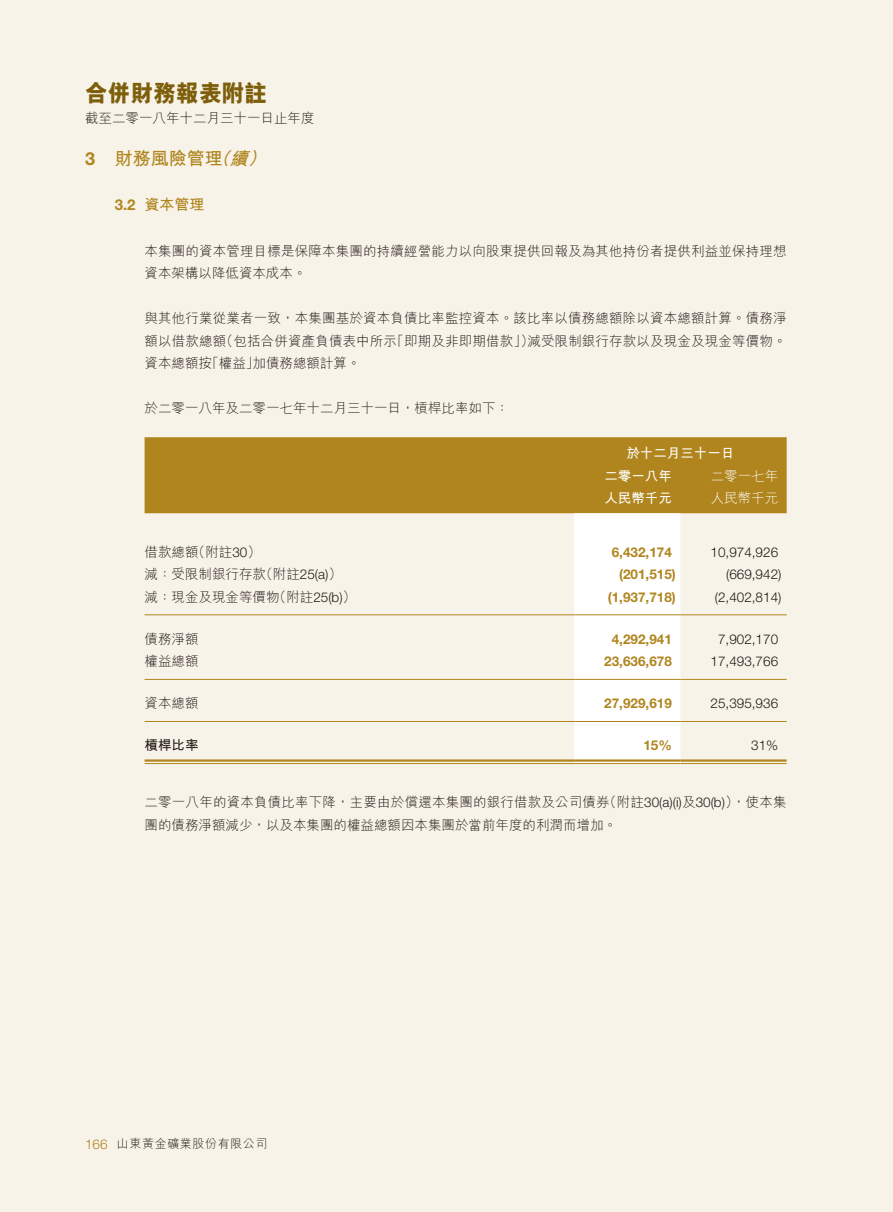
<style>
.page{position:relative;width:893px;height:1212px;background:#f8f3e9}
.page>*{position:absolute;margin:0;border:0;box-sizing:border-box;transform-origin:0 0}
.t1{font:24px "M Hei HK Xbold E Ten B5 H";color:#7d5e0a;scale:.95 1}
.t2{font:18px "M Hei HK Bold E Ten B5 H";color:#b0851e}
.t3{font:15px "M Hei HK Bold E Ten B5 H";color:#b0851e}
.t4{font:13.5px/22.5px "M Hei HK Light E Ten B5 H";color:#231916}
.t5{font:300 13.5px "Helvetica Neue LT Std";color:#231916}
.t6{font:700 13.5px "Helvetica Neue LT Std";color:#b0851e}
.t7{font:13.5px/22.5px "M Hei HK Bold E Ten B5 H";color:#fff}
.t8{font:13.5px "M Hei HK Light E Ten B5 H";color:#fff}
.t9{font:13.5px "M Hei HK Bold E Ten B5 H";color:#231916}
.t10{font:12px "M Hei HK Light E Ten B5 H";letter-spacing:.05em;color:#231916}
.s1{font-family:"Helvetica Neue LT Std";font-weight:700}
.s2{font-style:italic}
.s3{font-family:"Helvetica Neue LT Std";font-weight:300}
.s4{font-family:"Helvetica Neue LT Std";font-weight:300;font-size:13.5px;color:#b0851e}
</style>
<div class="page">
<div style="left:145px;top:437px;width:642px;height:76px;background:#b0851e"></div>
<div style="left:574px;top:514px;width:106px;height:249px;background:#fff"></div>
<hr style="left:145px;top:614px;width:429px;height:1px;background:#b0851e">
<hr style="left:574px;top:614px;width:106px;height:1px;background:#b0851e">
<hr style="left:680px;top:614px;width:107px;height:1px;background:#b0851e">
<hr style="left:145px;top:679px;width:429px;height:1px;background:#b0851e">
<hr style="left:574px;top:679px;width:106px;height:1px;background:#b0851e">
<hr style="left:680px;top:679px;width:107px;height:1px;background:#b0851e">
<hr style="left:145px;top:721px;width:429px;height:1px;background:#b0851e">
<hr style="left:574px;top:721px;width:106px;height:1px;background:#b0851e">
<hr style="left:680px;top:721px;width:107px;height:1px;background:#b0851e">
<hr style="left:145px;top:759px;width:429px;height:3px;background:#b0851e">
<hr style="left:145px;top:763px;width:429px;height:1px;background:#b0851e">
<hr style="left:574px;top:759px;width:106px;height:3px;background:#b0851e">
<hr style="left:574px;top:763px;width:106px;height:1px;background:#b0851e">
<hr style="left:680px;top:759px;width:107px;height:3px;background:#b0851e">
<hr style="left:680px;top:763px;width:107px;height:1px;background:#b0851e">
<h1 class="t1" style="left:85px;top:84px;width:194px">合併財務報表附註</h1>
<p class="t4" style="left:85px;top:109px;width:231px">截至二零一八年十二月三十一日止年度</p>
<h2 class="t2" style="left:85px;top:151px;width:187px"><span class="s1">3</span> 財務風險管理<span class="s2">（續）</span></h2>
<p class="t3" style="left:115px;top:199px;width:91px"><span class="s1">3.2</span> 資本管理</p>
<p class="t4" style="left:145px;top:241px;width:644px">本集團的資本管理目標是保障本集團的持續經營能力以向股東提供回報及為其他持份者提供利益並保持理想資本架構以降低資本成本。</p>
<p class="t4" style="left:145px;top:308px;width:644px;text-align:justify">與其他行業從業者一致，本集團基於資本負債比率監控資本。該比率以債務總額除以資本總額計算。債務淨額以借款總額（包括合併資產負債表中所示「即期及非即期借款」）減受限制銀行存款以及現金及現金等價物。資本總額按「權益」加債務總額計算。</p>
<p class="t4" style="left:145px;top:398px;width:366px">於二零一八年及二零一七年十二月三十一日，槓桿比率如下：</p>
<p class="t7" style="left:604px;top:443px;width:132px;text-indent:22px">於十二月三十一日二零一八年</p>
<p class="t8" style="left:711px;top:470px;width:69px">二零一七年</p>
<p class="t7" style="left:604px;top:488px;width:69px">人民幣千元</p>
<p class="t8" style="left:711px;top:493px;width:69px">人民幣千元</p>
<p class="t4" style="left:145px;top:542px;width:118px">借款總額（附註<span class="s3">30</span>）</p>
<p class="t6" style="left:612px;top:547px;width:62px">6,432,174</p>
<p class="t5" style="left:711px;top:547px;width:69px">10,974,926</p>
<p class="t4" style="left:145px;top:564px;width:199px">減：受限制銀行存款（附註<span class="s3">25(a)</span>）</p>
<p class="t6" style="left:619px;top:569px;width:58px">(201,515)</p>
<p class="t5" style="left:726px;top:569px;width:57px">(669,942)</p>
<p class="t4" style="left:145px;top:587px;width:213px">減：現金及現金等價物（附註<span class="s3">25(b)</span>）</p>
<p class="t6" style="left:608px;top:592px;width:70px">(1,937,718)</p>
<p class="t5" style="left:715px;top:592px;width:68px">(2,402,814)</p>
<p class="t4" style="left:145px;top:629px;width:55px">債務淨額</p>
<p class="t6" style="left:612px;top:634px;width:62px">4,292,941</p>
<p class="t5" style="left:718px;top:634px;width:62px">7,902,170</p>
<p class="t4" style="left:145px;top:652px;width:55px">權益總額</p>
<p class="t6" style="left:604px;top:656px;width:69px">23,636,678</p>
<p class="t5" style="left:711px;top:656px;width:69px">17,493,766</p>
<p class="t4" style="left:145px;top:694px;width:55px">資本總額</p>
<p class="t6" style="left:604px;top:699px;width:69px">27,929,619</p>
<p class="t5" style="left:711px;top:699px;width:69px">25,395,936</p>
<p class="t9" style="left:145px;top:740px;width:55px">槓桿比率</p>
<p class="t6" style="left:643px;top:741px;width:30px">15%</p>
<p class="t5" style="left:751px;top:741px;width:29px">31%</p>
<p class="t4" style="left:145px;top:793px;width:644px">二零一八年的資本負債比率下降，主要由於償還本集團的銀行借款及公司債券（附註<span class="s3">30(a)(i)</span>及<span class="s3">30(b)</span>），使本集團的債務淨額減少，以及本集團的權益總額因本集團於當前年度的利潤而增加。</p>
<p class="t10" style="left:85px;top:1139px;width:184px"><span class="s4">166</span> 山東黃金礦業股份有限公司</p>
</div>
